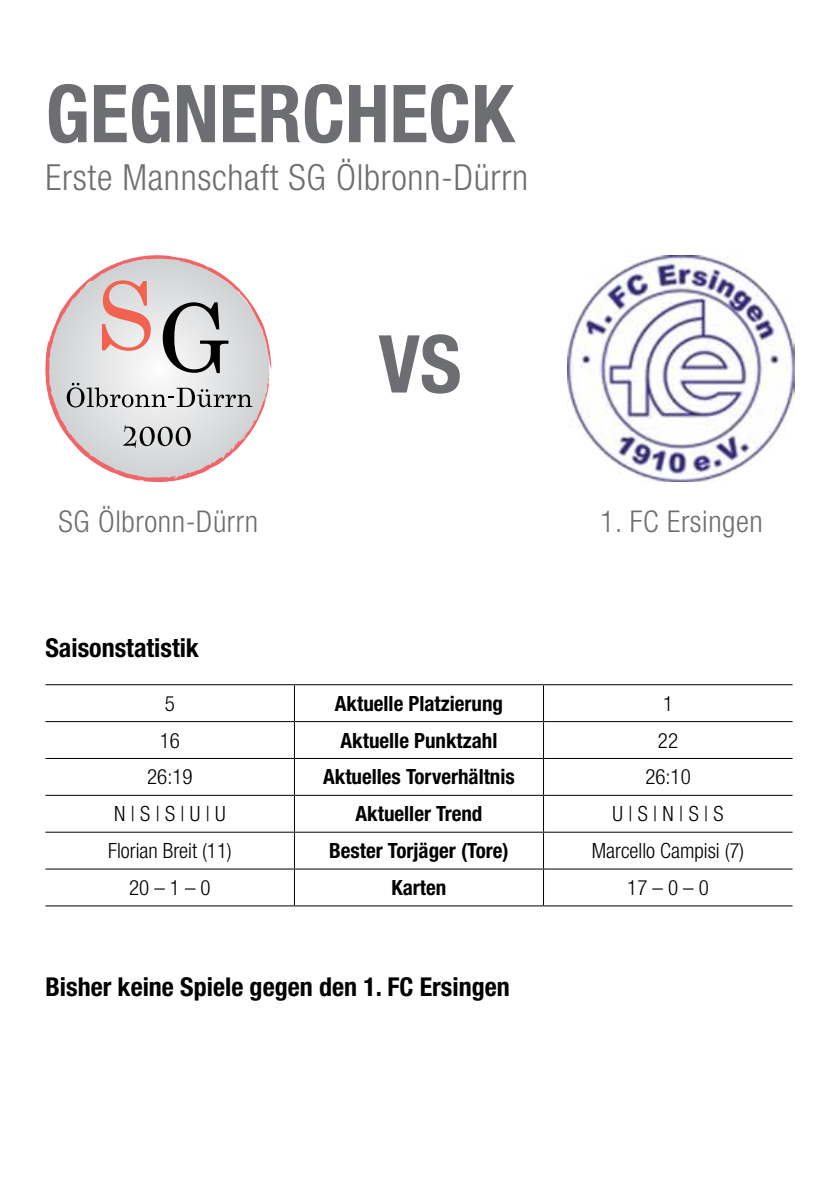
<style>
.page{position:relative;width:840px;height:1191px;background:#fff}
.page>*{position:absolute;margin:0;border:0;box-sizing:border-box;transform-origin:0 0}
.t1{font:700 condensed 80px "Helvetica Neue LT Std";color:#6d6e71}
.t2{font:300 condensed 36px "Helvetica Neue LT Std";letter-spacing:.02em;color:#6d6e71}
.t3{font:300 condensed 30px "Helvetica Neue LT Std";letter-spacing:.02em;color:#6d6e71}
.t4{font:700 condensed 26px "Helvetica Neue LT Std";color:#000}
.t5{font:700 condensed 21px "Helvetica Neue LT Std";color:#000}
.t6{font:300 condensed 21px "Helvetica Neue LT Std";color:#000}
</style>
<div class="page">
<hr style="left:45px;top:684px;width:249px;height:1px;background:#000">
<hr style="left:294px;top:684px;width:249px;height:1px;background:#000">
<hr style="left:294px;top:685px;width:1px;height:36px;background:#000">
<hr style="left:543px;top:684px;width:249px;height:1px;background:#000">
<hr style="left:542px;top:685px;width:1px;height:36px;background:#000">
<hr style="left:45px;top:721px;width:249px;height:1px;background:#000">
<hr style="left:294px;top:721px;width:249px;height:1px;background:#000">
<hr style="left:294px;top:722px;width:1px;height:36px;background:#000">
<hr style="left:543px;top:721px;width:249px;height:1px;background:#000">
<hr style="left:542px;top:722px;width:1px;height:36px;background:#000">
<hr style="left:45px;top:758px;width:249px;height:1px;background:#000">
<hr style="left:294px;top:758px;width:249px;height:1px;background:#000">
<hr style="left:294px;top:759px;width:1px;height:36px;background:#000">
<hr style="left:543px;top:758px;width:249px;height:1px;background:#000">
<hr style="left:542px;top:759px;width:1px;height:36px;background:#000">
<hr style="left:45px;top:795px;width:249px;height:1px;background:#000">
<hr style="left:294px;top:795px;width:249px;height:1px;background:#000">
<hr style="left:294px;top:796px;width:1px;height:35px;background:#000">
<hr style="left:543px;top:795px;width:249px;height:1px;background:#000">
<hr style="left:542px;top:796px;width:1px;height:35px;background:#000">
<hr style="left:45px;top:831px;width:249px;height:1px;background:#000">
<hr style="left:294px;top:831px;width:249px;height:1px;background:#000">
<hr style="left:294px;top:832px;width:1px;height:36px;background:#000">
<hr style="left:543px;top:831px;width:249px;height:1px;background:#000">
<hr style="left:542px;top:832px;width:1px;height:36px;background:#000">
<hr style="left:45px;top:868px;width:249px;height:1px;background:#000">
<hr style="left:294px;top:868px;width:249px;height:1px;background:#000">
<hr style="left:294px;top:869px;width:1px;height:36px;background:#000">
<hr style="left:543px;top:868px;width:249px;height:1px;background:#000">
<hr style="left:542px;top:869px;width:1px;height:36px;background:#000">
<hr style="left:45px;top:905px;width:249px;height:1px;background:#000">
<hr style="left:294px;top:905px;width:249px;height:1px;background:#000">
<hr style="left:543px;top:905px;width:249px;height:1px;background:#000">
<svg style="left:45px;top:255px;width:226px;height:227px"></svg>
<svg style="left:163px;top:302px;width:65px;height:71px;background:#a4a5a6"></svg>
<svg style="left:101px;top:274px;width:50px;height:77px;background:#e5b7b1"></svg>
<svg style="left:67px;top:383px;width:185px;height:24px"></svg>
<svg style="left:122px;top:425px;width:69px;height:23px;background:#a6a7a7"></svg>
<img style="left:567px;top:255px;width:227px;height:227px">
<h1 class="t1" style="left:45px;top:65px;width:467px">Gegnercheck</h1>
<h2 class="t2" style="left:45px;top:157px;width:484px">Erste Mannschaft SG Ölbronn-Dürrn</h2>
<h1 class="t1" style="left:378px;top:316px;width:79px">vs</h1>
<h3 class="t3" style="left:59px;top:504px;width:201px">SG Ölbronn-Dürrn</h3>
<h3 class="t3" style="left:600px;top:504px;width:164px">1. FC Ersingen</h3>
<p class="t4" style="left:45px;top:632px;width:155px">Saisonstatistik</p>
<p class="t6" style="left:165px;top:691px;width:12px">5</p>
<p class="t5" style="left:335px;top:690px;width:169px">Aktuelle Platzierung</p>
<p class="t6" style="left:662px;top:691px;width:12px">1</p>
<p class="t6" style="left:160px;top:728px;width:22px">16</p>
<p class="t5" style="left:340px;top:727px;width:158px">Aktuelle Punktzahl</p>
<p class="t6" style="left:657px;top:728px;width:22px">22</p>
<p class="t6" style="left:147px;top:765px;width:47px">26:19</p>
<p class="t5" style="left:323px;top:764px;width:193px">Aktuelles Torverhältnis</p>
<p class="t6" style="left:645px;top:765px;width:47px">26:10</p>
<p class="t6" style="left:114px;top:801px;width:113px">N | S | S | U | U</p>
<p class="t5" style="left:355px;top:801px;width:128px">Aktueller Trend</p>
<p class="t6" style="left:612px;top:801px;width:112px">U | S | N | S | S</p>
<p class="t6" style="left:108px;top:838px;width:125px">Florian Breit (11)</p>
<p class="t5" style="left:329px;top:838px;width:181px">Bester Torjäger (Tore)</p>
<p class="t6" style="left:591px;top:838px;width:154px">Marcello Campisi (7)</p>
<p class="t6" style="left:129px;top:875px;width:83px">20 – 1 – 0</p>
<p class="t5" style="left:391px;top:874px;width:56px">Karten</p>
<p class="t6" style="left:627px;top:875px;width:83px">17 – 0 – 0</p>
<p class="t4" style="left:45px;top:971px;width:465px">Bisher keine Spiele gegen den 1. FC Ersingen</p>
</div>
